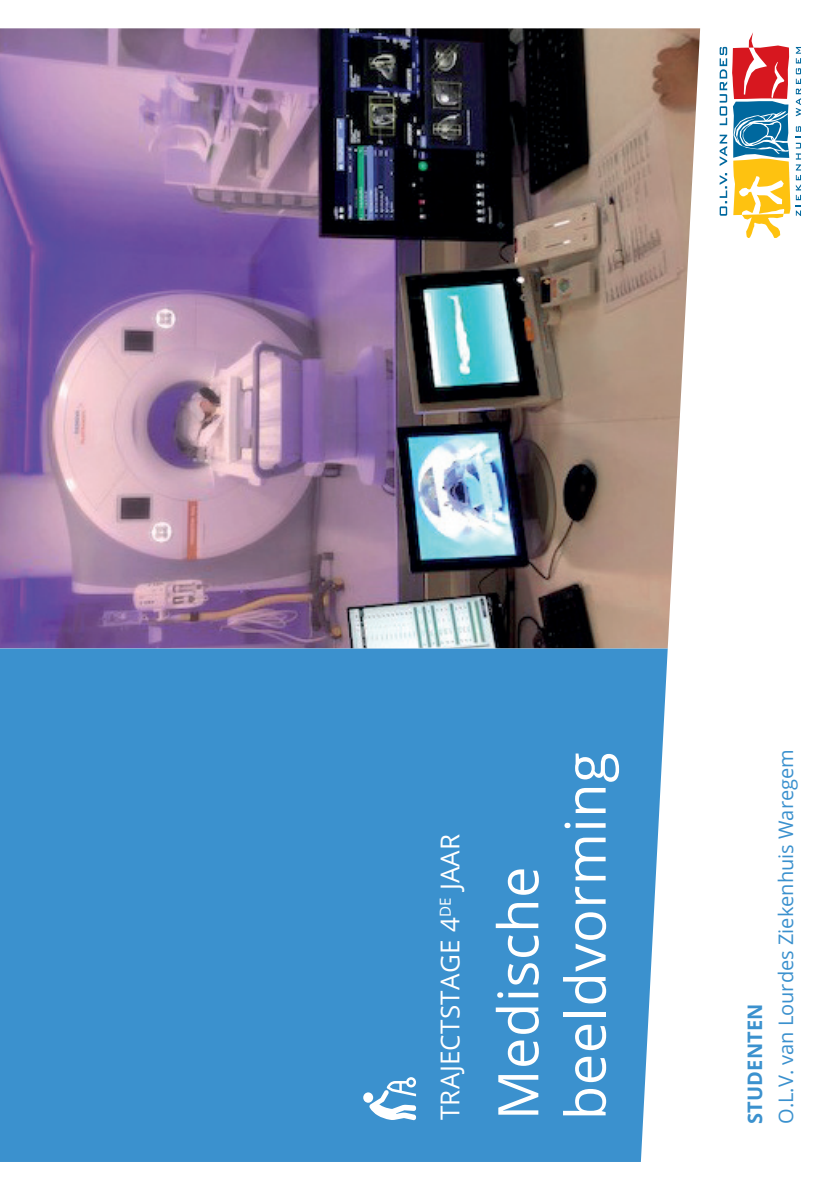
<style>
.page{position:relative;width:840px;height:1191px;background:#fff}
.page>*{position:absolute;margin:0;border:0;box-sizing:border-box;transform-origin:0 0}
.t1{font:56px/67.2px "Open Sans";letter-spacing:.01em;color:#fff}
.t2{font:26px "Open Sans";letter-spacing:.01em;color:#fff}
.t3{font:20px "Open Sans";color:#3b91ce}
.t4{font:700 20px "Open Sans";letter-spacing:.01em;color:#3b91ce}
</style>
<div class="page">
<div style="left:0;top:648px;width:668px;height:514px;background:#3b91ce"></div>
<svg style="left:719px;top:32px;width:81px;height:206px"></svg>
<svg style="left:363px;top:1077px;width:53px;height:43px"></svg>
<img style="left:0;top:28px;width:699px;height:620px">
<h2 class="t2" style="left:432px;top:1120px;width:288px;rotate:-90deg">TRAJECTSTAGE 4<sup>DE</sup> JAAR</h2>
<h1 class="t1" style="left:482px;top:1120px;width:369px;rotate:-90deg">Medische beeldvorming</h1>
<p class="t4" style="left:740px;top:1124px;width:122px;rotate:-90deg">STUDENTEN</p>
<p class="t3" style="left:771px;top:1124px;width:376px;rotate:-90deg">O.L.V. van Lourdes Ziekenhuis Waregem</p>
</div>
